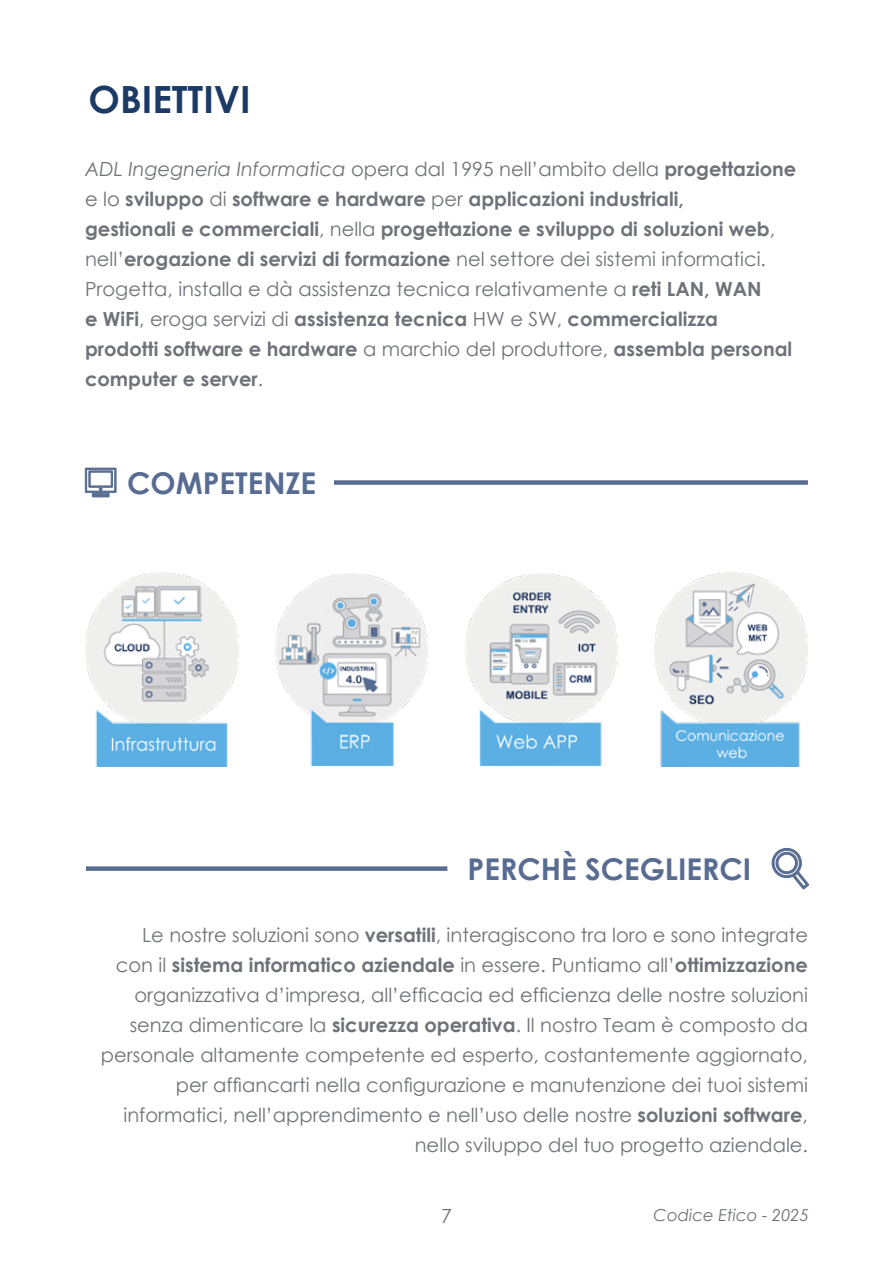
<style>
.page{position:relative;width:893px;height:1263px;background:#fff}
.page>*{position:absolute;margin:0;border:0;box-sizing:border-box;transform-origin:0 0}
.t1{font:700 37.5px "Century Gothic";color:#1b3a66}
.t2{font:700 30px "Century Gothic";color:#586c92}
.t3{font:19.5px/30px "Century Gothic";color:#707279;text-align:right}
.t4{font:700 19.5px/30px "Century Gothic";color:#707279}
.t5{font:italic 16.5px "Century Gothic";color:#707279}
.s1{font-weight:400;font-style:italic}
.s2{font-weight:400}
.s3{font-weight:700}
</style>
<div class="page">
<svg style="left:771px;top:847px;width:38px;height:43px"></svg>
<div style="left:86px;top:866px;width:361px;height:5px;background:#586c92"></div>
<img style="left:654px;top:573px;width:154px;height:193px">
<img style="left:465px;top:573px;width:152px;height:193px">
<img style="left:275px;top:573px;width:153px;height:193px">
<img style="left:85px;top:573px;width:153px;height:193px">
<div style="left:334px;top:480px;width:474px;height:5px;background:#586c92"></div>
<div style="left:92px;top:493px;width:17px;height:4px;border:1px solid #586c92"></div>
<svg style="left:85px;top:468px;width:32px;height:28px"></svg>
<h1 class="t1" style="left:89px;top:71px;width:164px">OBIETTIVI</h1>
<p class="t4" style="left:85px;top:153px;width:713px"><span class="s1">ADL Ingegneria Informatica</span> <span class="s2">opera dal 1995 nell’ambito della</span> progettazione <span class="s2">e lo</span> sviluppo <span class="s2">di</span> software e hardware <span class="s2">per</span> applicazioni industriali,<br>gestionali e commerciali<span class="s2">, nella</span> progettazione e sviluppo di soluzioni web<span class="s2">, nell’</span>erogazione di servizi di formazione <span class="s2">nel settore dei sistemi informatici.<br>Progetta, installa e dà assistenza tecnica relativamente a</span> reti LAN, WAN<br>e WiFi<span class="s2">, eroga servizi di</span> assistenza tecnica <span class="s2">HW e SW,</span> commercializza<br>prodotti software e hardware <span class="s2">a marchio del produttore,</span> assembla personal computer e server<span class="s2">.</span></p>
<h2 class="t2" style="left:127px;top:460px;width:190px">COMPETENZE</h2>
<h2 class="t2" style="left:468px;top:846px;width:285px">PERCHÈ SCEGLIERCI</h2>
<p class="t3" style="left:101px;top:919px;width:709px">Le nostre soluzioni sono <span class="s3">versatili</span>, interagiscono tra loro e sono integrate con il <span class="s3">sistema informatico aziendale</span> in essere. Puntiamo all’<span class="s3">ottimizzazione </span>organizzativa d’impresa, all’efficacia ed efficienza delle nostre soluzioni senza dimenticare la <span class="s3">sicurezza operativa</span>. Il nostro Team è composto da personale altamente competente ed esperto, costantemente aggiornato, per affiancarti nella configurazione e manutenzione dei tuoi sistemi informatici, nell’apprendimento e nell’uso delle nostre <span class="s3">soluzioni software</span>, nello sviluppo del tuo progetto aziendale.</p>
<p class="t3" style="left:441px;top:1200px;width:12px">7</p>
<p class="t5" style="left:654px;top:1203px;width:157px">Codice Etico - 2025</p>
</div>
